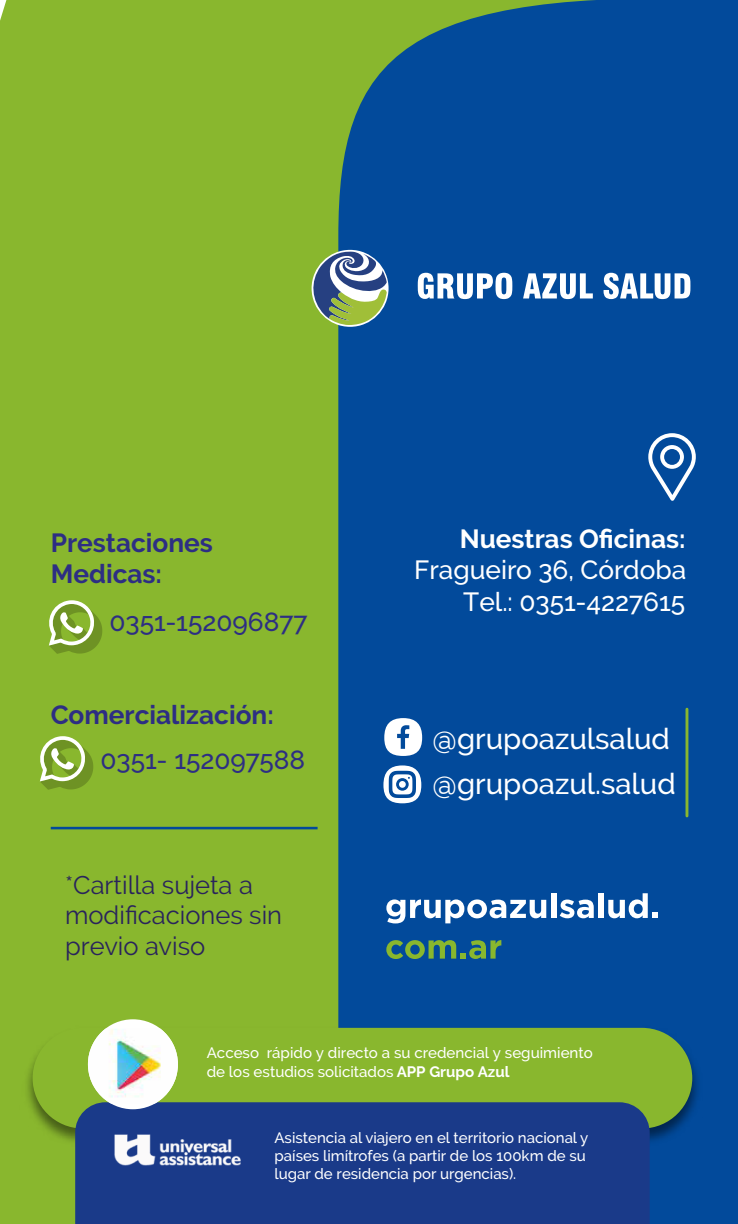
<style>
.page{position:relative;width:738px;height:1224px;background:#fff}
.page>*{position:absolute;margin:0;border:0;box-sizing:border-box;transform-origin:0 0}
.t1{font:500 29.1px "Raleway";color:#fff}
.t2{font:700 26.25px/31.5px "Raleway";color:#2d2e83}
.t3{font:500 26.25px/31.5px "Raleway";color:#fff;text-align:right}
.t4{font:500 26.25px "Raleway";color:#2d2e83}
.t5{font:700 26.25px "Raleway";color:#fff}
.t6{font:25.5px/30.6px "Raleway";color:#29235c}
.t7{font:500 15.15px/18.9px "Raleway";color:#fff}
.t8{font:500 15px/18px "Raleway";color:#fff}
.s1{font-weight:700}
</style>
<div class="page">
<div style="left:0;top:0;width:338px;height:1224px;background:#89b72e"></div>
<div style="left:338px;top:0;width:400px;height:1224px;background:#024a9b"></div>
<svg style="left:386px;top:899px;width:160px;height:24px"></svg>
<div style="left:551px;top:893px;width:5px;height:25px;background:#fff"></div>
<svg style="left:560px;top:900px;width:34px;height:18px"></svg>
<div style="left:598px;top:893px;width:6px;height:25px;background:#fff"></div>
<svg style="left:608px;top:893px;width:50px;height:25px"></svg>
<svg style="left:386px;top:940px;width:115px;height:19px;background:#447f64"></svg>
<svg style="left:648px;top:433px;width:48px;height:68px"></svg>
<hr style="left:51px;top:827px;width:267px;height:2px;background:#024a9b">
<svg style="left:45px;top:600px;width:57px;height:54px"></svg>
<svg style="left:36px;top:736px;width:57px;height:54px"></svg>
<svg style="left:383px;top:765px;width:38px;height:38px"></svg>
<svg style="left:384px;top:718px;width:38px;height:38px"></svg>
<svg style="left:418px;top:273px;width:94px;height:26px"></svg>
<svg style="left:523px;top:273px;width:70px;height:26px"></svg>
<svg style="left:604px;top:273px;width:86px;height:26px"></svg>
<svg style="left:310px;top:251px;width:77px;height:74px"></svg>
<hr style="left:685px;top:709px;width:3px;height:107px;background:#89b72e">
<img style="left:20px;top:1024px;width:685px;height:126px">
<div style="left:33px;top:1028px;width:659px;height:100px;background:#89b72e;border-radius:50px"></div>
<div style="left:75px;top:1102px;width:575px;height:122px;background:#1a3a89"></div>
<img style="left:106px;top:1102px;width:144px;height:122px">
<div style="left:88px;top:1019px;width:90px;height:90px;background:#fff;border-radius:50%"></div>
<img style="left:88px;top:1029px;width:90px;height:75px">
<h2 class="t2" style="left:51px;top:527px;width:164px">Prestaciones<br>Medicas:</h2>
<h2 class="t4" style="left:110px;top:607px;width:200px">0351-152096877</h2>
<h2 class="t2" style="left:51px;top:699px;width:225px">Comercialización:</h2>
<h2 class="t4" style="left:101px;top:745px;width:206px">0351- 152097588</h2>
<h3 class="t6" style="left:65px;top:869px;width:219px">*Cartilla sujeta a modificaciones sin previo aviso</h3>
<h2 class="t5" style="left:460px;top:523px;width:227px">Nuestras Oficinas:</h2>
<h2 class="t3" style="left:414px;top:554px;width:273px">Fragueiro 36, Córdoba<br>Tel.: 0351-4227615</h2>
<h1 class="t1" style="left:433px;top:722px;width:239px">@grupoazulsalud</h1>
<h1 class="t1" style="left:433px;top:767px;width:245px">@grupoazul.salud</h1>
<p class="t7" style="left:207px;top:1044px;width:388px">Acceso rápido y directo a su credencial y seguimiento de los estudios solicitados <span class="s1">APP Grupo Azul</span></p>
<p class="t8" style="left:275px;top:1128px;width:315px">Asistencia al viajero en el territorio nacional y países limítrofes (a partir de los 100km de su lugar de residencia por urgencias).</p>
</div>
